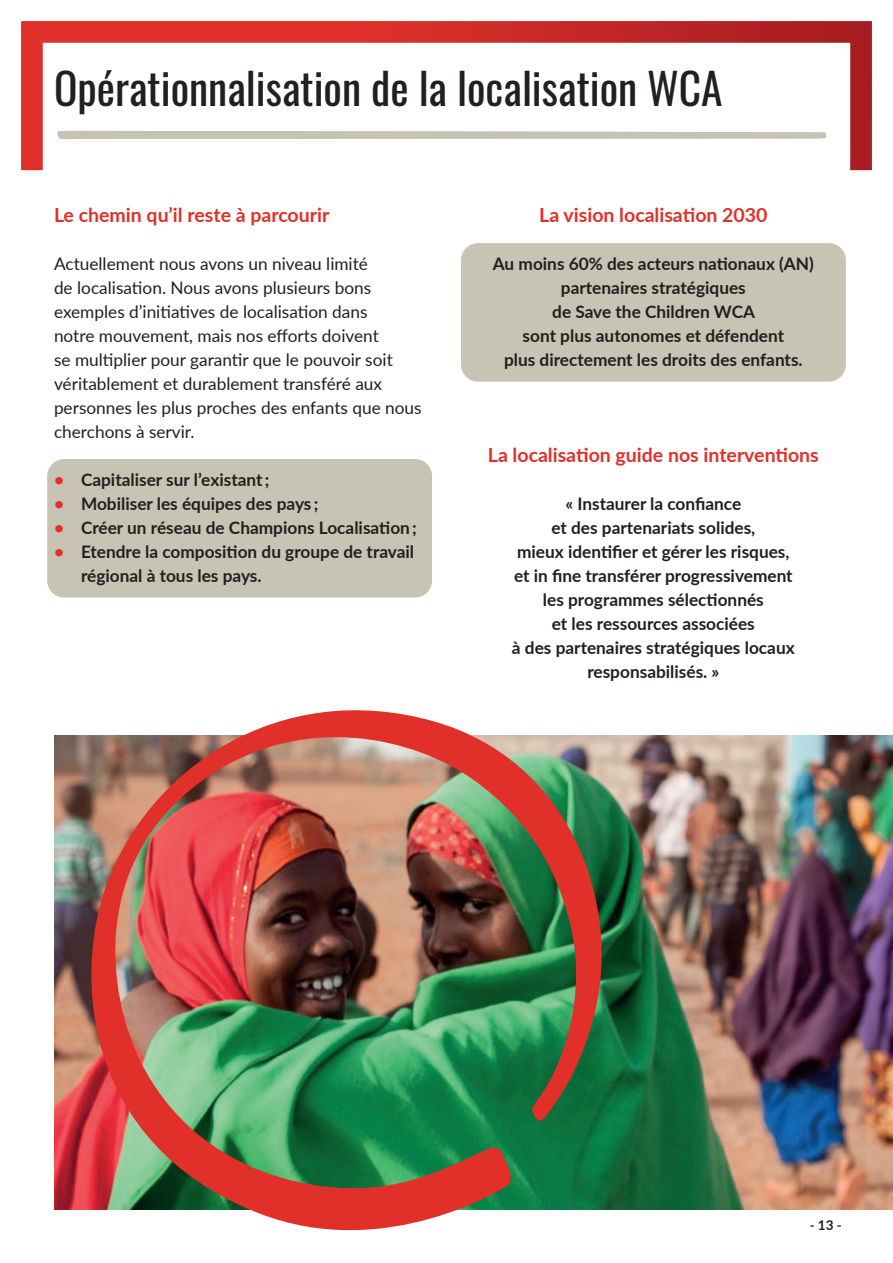
<style>
.page{position:relative;width:893px;height:1263px;background:#fff}
.page>*{position:absolute;margin:0;border:0;box-sizing:border-box;transform-origin:0 0}
.t1{font:43.5px "Oswald";color:#231f20}
.t2{font:700 19.5px "Lato";color:#e13029}
.t3{font:700 17.25px/24px "Lato";color:#231f20;text-align:center}
.t4{font:17.25px/24px "Lato";color:#231f20}
.t5{font:700 13.5px "Lato";color:#231f20}
.s1{color:#e13029}
</style>
<div class="page">
<div style="left:47px;top:459px;width:385px;height:138px;background:#c7c3b5;border-radius:17px"></div>
<div style="left:461px;top:243px;width:385px;height:139px;background:#c7c3b5;border-radius:17px"></div>
<svg style="left:21px;top:21px;width:851px;height:149px"></svg>
<svg style="left:56px;top:131px;width:770px;height:8px;background:#cac6b8"></svg>
<img style="left:54px;top:735px;width:839px;height:474px">
<img style="left:91px;top:710px;width:511px;height:520px">
<h1 class="t1" style="left:54px;top:49px;width:670px">Opérationnalisation de la localisation WCA</h1>
<p class="t2" style="left:54px;top:201px;width:277px">Le chemin qu’il reste à parcourir</p>
<p class="t4" style="left:54px;top:251px;width:369px">Actuellement nous avons un niveau limité<br>de localisation. Nous avons plusieurs bons exemples d’initiatives de localisation dans<br>notre mouvement, mais nos efforts doivent<br>se multiplier pour garantir que le pouvoir soit véritablement et durablement transféré aux personnes les plus proches des enfants que nous cherchons à servir.</p>
<p class="t3" style="left:54px;top:467px;width:217px"><span class="s1">•</span> Capitaliser sur l’existant ;</p>
<p class="t3" style="left:54px;top:491px;width:266px"><span class="s1">•</span> Mobiliser les équipes des pays ;</p>
<p class="t3" style="left:54px;top:515px;width:364px"><span class="s1">•</span> Créer un réseau de Champions Localisation ;</p>
<p class="t3" style="left:81px;top:539px;width:335px;text-align:left;text-indent:-27px"><span class="s1">•</span> Etendre la composition du groupe de travail régional à tous les pays.</p>
<p class="t2" style="left:539px;top:201px;width:230px">La vision localisation 2030</p>
<p class="t3" style="left:493px;top:251px;width:323px">Au moins 60% des acteurs nationaux (AN) partenaires stratégiques<br>de Save the Children WCA<br>sont plus autonomes et défendent<br>plus directement les droits des enfants.</p>
<p class="t2" style="left:488px;top:441px;width:332px">La localisation guide nos interventions</p>
<p class="t3" style="left:512px;top:491px;width:284px">« Instaurer la confiance<br>et des partenariats solides,<br>mieux identifier et gérer les risques, et in fine transférer progressivement les programmes sélectionnés<br>et les ressources associées<br>à des partenaires stratégiques locaux responsabilisés. »</p>
<p class="t5" style="left:810px;top:1215px;width:34px">- 13 -</p>
</div>
